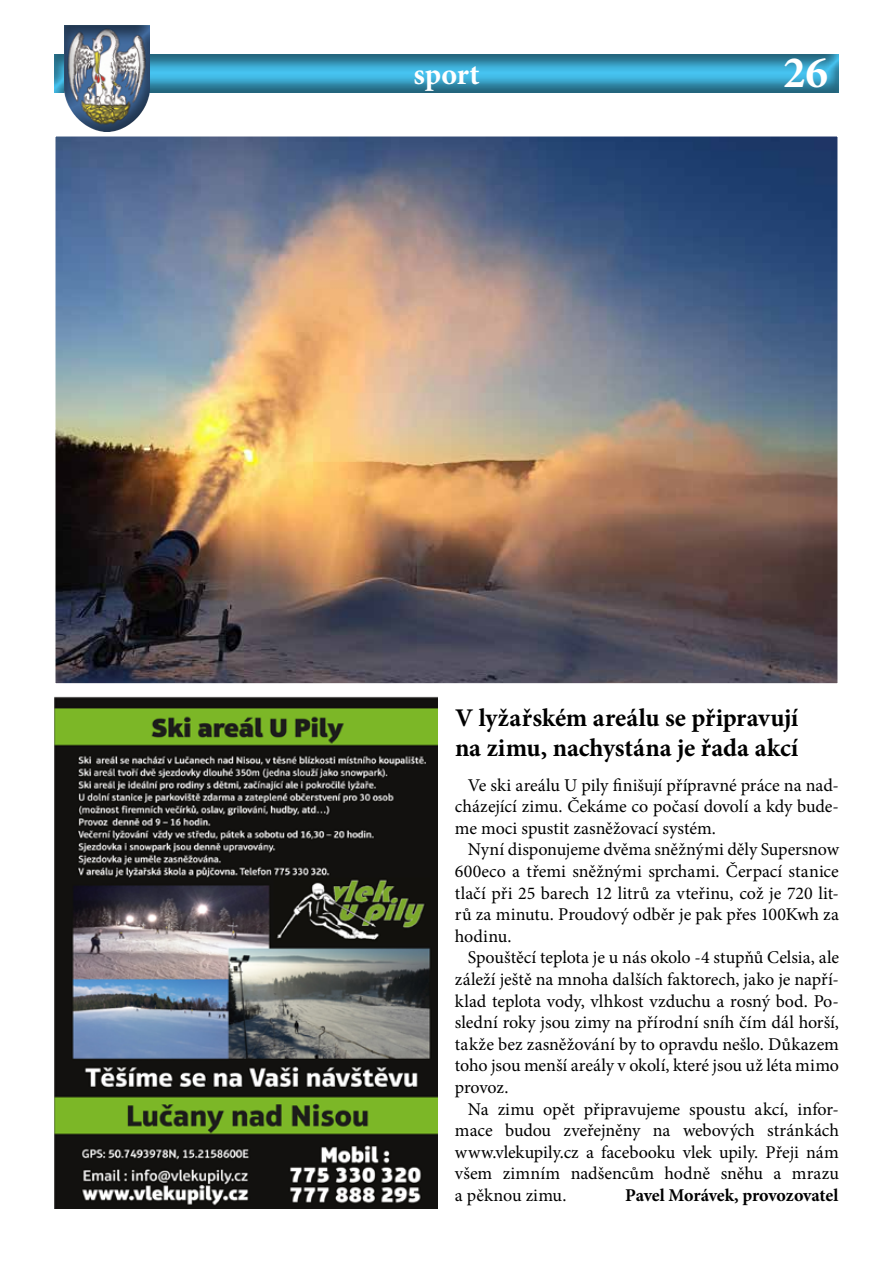
<style>
.page{position:relative;width:893px;height:1263px;background:#fff}
.page>*{position:absolute;margin:0;border:0;box-sizing:border-box;transform-origin:0 0}
.t1{font:700 45px "Minion Pro";color:#fff}
.t2{font:700 30px "Minion Pro";letter-spacing:.005em;color:#fff}
.t3{font:700 25.5px/30.6px "Minion Pro";letter-spacing:-.005em;color:#000}
.t4{font:18px/21.6px "Minion Pro";letter-spacing:-.005em;color:#000;text-align:justify}
.t5{font:700 18px "Minion Pro";letter-spacing:-.015em;color:#000}
</style>
<div class="page">
<div style="left:42px;top:46px;width:798px;height:48px;background:#000;opacity:.5"></div>
<div style="left:63px;top:25px;width:89px;height:108px;background:#000;opacity:.5"></div>
<img style="left:54px;top:697px;width:383px;height:512px">
<img style="left:56px;top:138px;width:780px;height:544px">
<div style="left:52px;top:134px;width:788px;height:552px;border:3px solid #fff"></div>
<h2 class="t2" style="left:413px;top:53px;width:68px">sport</h2>
<h1 class="t1" style="left:783px;top:41px;width:46px">26</h1>
<h3 class="t3" style="left:455px;top:702px;width:345px">V lyžařském areálu se připravují na zimu, nachystána je řada akcí</h3>
<p class="t4" style="left:455px;top:774px;width:385px;text-indent:13px">Ve ski areálu U pily finišují přípravné práce na nad&shy;cházející zimu. Čekáme co počasí dovolí a kdy bude&shy;me moci spustit zasněžovací systém.</p>
<p class="t4" style="left:455px;top:839px;width:385px;text-indent:13px">Nyní disponujeme dvěma sněžnými děly Supersnow 600eco a třemi sněžnými sprchami. Čerpací stanice tlačí při 25 barech 12 litrů za vteřinu, což je 720 lit&shy;rů za minutu. Proudový odběr je pak přes 100Kwh za hodinu.</p>
<p class="t4" style="left:455px;top:947px;width:386px;text-indent:13px">Spouštěcí teplota je u nás okolo -4 stupňů Celsia, ale záleží ještě na mnoha dalších faktorech, jako je napří&shy;klad teplota vody, vlhkost vzduchu a rosný bod. Po&shy;slední roky jsou zimy na přírodní sníh čím dál horší, takže bez zasněžování by to opravdu nešlo. Důkazem toho jsou menší areály v okolí, které jsou už léta mimo provoz.</p>
<p class="t4" style="left:455px;top:1098px;width:385px;text-indent:13px">Na zimu opět připravujeme spoustu akcí, infor&shy;mace budou zveřejněny na webových stránkách www.vlekupily.cz a facebooku vlek upily. Přeji nám všem zimním nadšencům hodně sněhu a mrazu a pěknou zimu.</p>
<p class="t5" style="left:625px;top:1182px;width:215px">Pavel Morávek, provozovatel</p>
</div>
